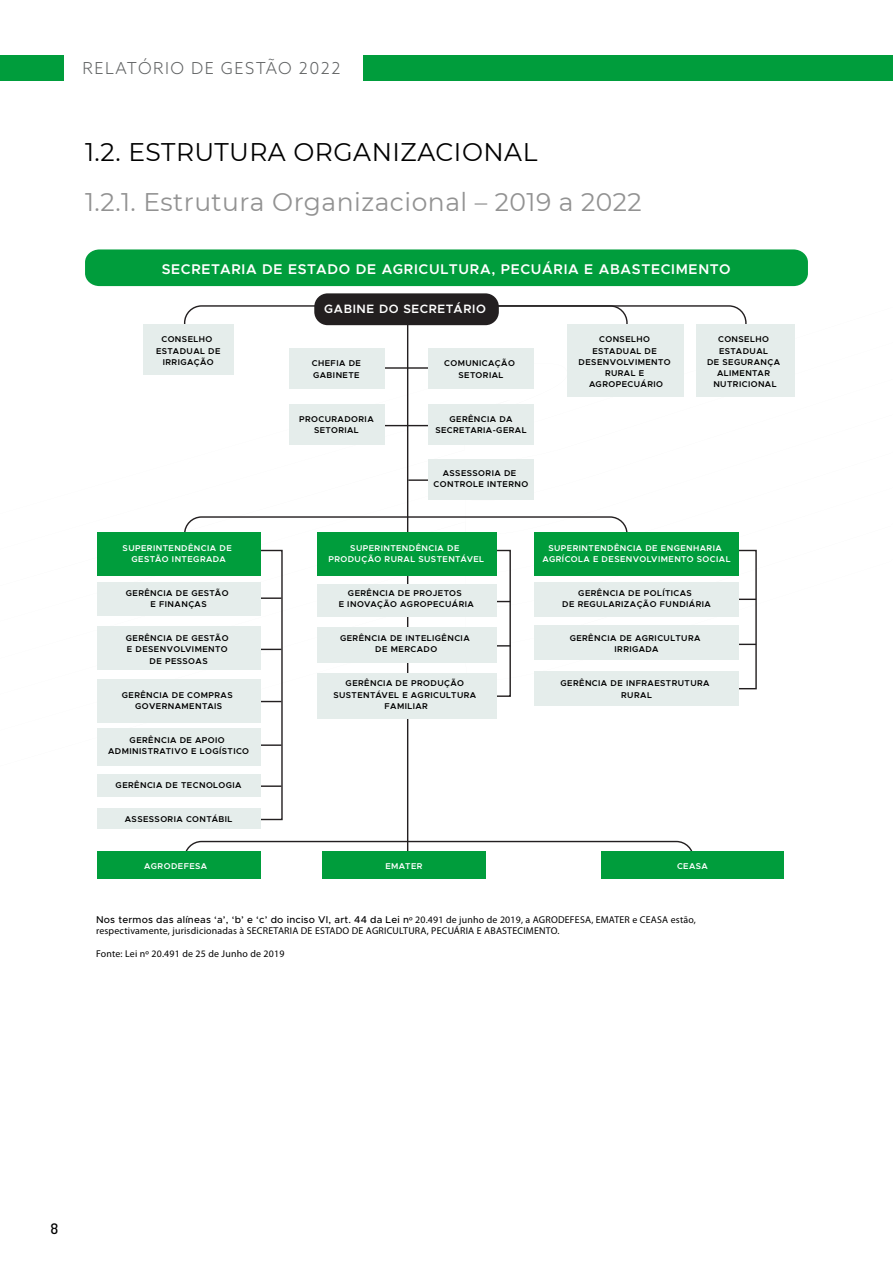
<style>
.page{position:relative;width:893px;height:1263px;background:#fff}
.page>*{position:absolute;margin:0;border:0;box-sizing:border-box;transform-origin:0 0}
.t1{font:25.5px "Montserrat";letter-spacing:.02em;color:#929292}
.t2{font:25.5px "Montserrat";letter-spacing:.02em;color:#000}
.t3{font:300 16.5px "Azo Sans";letter-spacing:.09em;color:#5f6162}
.t4{font:500 15px "Barlow";color:#000}
.t5{font:600 14.1px "Metropolis";letter-spacing:.05em;color:#fff}
.t6{font:600 12.15px "Metropolis";letter-spacing:.05em;color:#fff}
.t7{font:9.9px "Myriad Pro";letter-spacing:.02em;color:#000}
.t8{font:500 9.9px "Metropolis";letter-spacing:.02em;color:#000}
.t9{font:600 8.4px/11.2px "Metropolis";letter-spacing:.05em;color:#000;text-align:center}
.t10{font:600 8.4px/11.2px "Metropolis";letter-spacing:.05em;color:#fff;text-align:center}
.s1{font-family:"Myriad Pro";font-weight:400}
</style>
<div class="page">
<div style="left:364px;top:55px;width:529px;height:26px;background:#009d3c"></div>
<div style="left:0;top:55px;width:64px;height:26px;background:#009d3c"></div>
<svg style="left:466px;top:627px;width:289px;height:55px"></svg>
<svg style="left:97px;top:532px;width:368px;height:162px"></svg>
<div style="left:440px;top:550px;width:71px;height:147px;border:1px solid #231f20"></div>
<div style="left:686px;top:550px;width:71px;height:139px;border:1px solid #231f20"></div>
<hr style="left:446px;top:601px;width:64px;height:1px;background:#231f20">
<hr style="left:446px;top:645px;width:64px;height:1px;background:#231f20">
<hr style="left:692px;top:599px;width:64px;height:1px;background:#231f20">
<hr style="left:692px;top:644px;width:64px;height:1px;background:#231f20">
<hr style="left:217px;top:597px;width:64px;height:2px;background:#231f20">
<hr style="left:217px;top:649px;width:64px;height:1px;background:#231f20">
<hr style="left:217px;top:701px;width:64px;height:1px;background:#231f20">
<hr style="left:217px;top:744px;width:64px;height:2px;background:#231f20">
<hr style="left:217px;top:785px;width:64px;height:2px;background:#231f20">
<hr style="left:407px;top:319px;width:1px;height:548px;background:#231f20">
<svg style="left:184px;top:516px;width:444px;height:51px"></svg>
<hr style="left:328px;top:367px;width:159px;height:2px;background:#231f20">
<hr style="left:328px;top:425px;width:159px;height:1px;background:#231f20">
<hr style="left:408px;top:479px;width:79px;height:2px;background:#231f20">
<div style="left:317px;top:532px;width:179px;height:43px;background:#009d3c"></div>
<div style="left:98px;top:532px;width:163px;height:43px;background:#009d3c"></div>
<div style="left:534px;top:532px;width:205px;height:43px;background:#009d3c"></div>
<div style="left:317px;top:585px;width:179px;height:32px;background:#e5edeb"></div>
<div style="left:98px;top:582px;width:163px;height:34px;background:#e5edeb"></div>
<div style="left:534px;top:582px;width:205px;height:34px;background:#e5edeb"></div>
<div style="left:317px;top:627px;width:179px;height:35px;background:#e5edeb"></div>
<div style="left:98px;top:626px;width:163px;height:43px;background:#e5edeb"></div>
<div style="left:534px;top:625px;width:205px;height:34px;background:#e5edeb"></div>
<div style="left:317px;top:674px;width:179px;height:45px;background:#e5edeb"></div>
<div style="left:98px;top:679px;width:163px;height:43px;background:#e5edeb"></div>
<div style="left:98px;top:728px;width:163px;height:38px;background:#e5edeb"></div>
<div style="left:98px;top:774px;width:163px;height:23px;background:#e5edeb"></div>
<div style="left:98px;top:808px;width:163px;height:21px;background:#e5edeb"></div>
<div style="left:534px;top:671px;width:205px;height:34px;background:#e5edeb"></div>
<div style="left:143px;top:324px;width:90px;height:51px;background:#e5edeb"></div>
<div style="left:567px;top:324px;width:117px;height:73px;background:#e5edeb"></div>
<div style="left:289px;top:349px;width:95px;height:40px;background:#e5edeb"></div>
<div style="left:289px;top:404px;width:95px;height:41px;background:#e5edeb"></div>
<div style="left:428px;top:349px;width:106px;height:40px;background:#e5edeb"></div>
<div style="left:428px;top:404px;width:106px;height:41px;background:#e5edeb"></div>
<div style="left:428px;top:459px;width:106px;height:40px;background:#e5edeb"></div>
<div style="left:85px;top:249px;width:723px;height:37px;background:#009d3c"></div>
<svg style="left:185px;top:840px;width:508px;height:32px"></svg>
<div style="left:323px;top:851px;width:163px;height:27px;background:#009d3c"></div>
<div style="left:98px;top:851px;width:163px;height:27px;background:#009d3c"></div>
<div style="left:601px;top:851px;width:183px;height:27px;background:#009d3c"></div>
<svg style="left:183px;top:305px;width:564px;height:51px"></svg>
<div style="left:697px;top:324px;width:98px;height:73px;background:#e5edeb"></div>
<div style="left:314px;top:293px;width:185px;height:32px;background:#231f20;border-radius:13px"></div>
<h2 class="t3" style="left:82px;top:57px;width:260px">RELATÓRIO DE GESTÃO 2022</h2>
<h1 class="t2" style="left:85px;top:134px;width:454px">1.2. ESTRUTURA ORGANIZACIONAL</h1>
<h1 class="t1" style="left:85px;top:184px;width:558px">1.2.1. Estrutura Organizacional – 2019 a 2022</h1>
<h3 class="t5" style="left:162px;top:260px;width:570px">SECRETARIA DE ESTADO DE AGRICULTURA, PECUÁRIA E ABASTECIMENTO</h3>
<h3 class="t6" style="left:324px;top:301px;width:163px">GABINE DO SECRETÁRIO</h3>
<p class="t9" style="left:156px;top:334px;width:66px">CONSELHO<br>ESTADUAL DE<br>IRRIGAÇÃO</p>
<p class="t9" style="left:579px;top:334px;width:94px">CONSELHO<br>ESTADUAL DE<br>DESENVOLVIMENTO<br>RURAL E<br>AGROPECUÁRIO</p>
<p class="t9" style="left:707px;top:334px;width:75px">CONSELHO<br>ESTADUAL<br>DE SEGURANÇA<br>ALIMENTAR<br>NUTRICIONAL</p>
<p class="t9" style="left:312px;top:358px;width:51px;text-align:left">CHEFIA DE<br>GABINETE</p>
<p class="t9" style="left:444px;top:358px;width:72px">COMUNICAÇÃO<br>SETORIAL</p>
<p class="t9" style="left:299px;top:413px;width:76px">PROCURADORIA<br>SETORIAL</p>
<p class="t9" style="left:435px;top:413px;width:93px">GERÊNCIA DA<br>SECRETARIA-GERAL</p>
<p class="t9" style="left:434px;top:467px;width:96px">ASSESSORIA DE<br>CONTROLE INTERNO</p>
<p class="t10" style="left:123px;top:542px;width:111px">SUPERINTENDÊNCIA DE<br>GESTÃO INTEGRADA</p>
<p class="t9" style="left:126px;top:587px;width:104px">GERÊNCIA DE GESTÃO<br>E FINANÇAS</p>
<p class="t9" style="left:126px;top:632px;width:104px">GERÊNCIA DE GESTÃO<br>E DESENVOLVIMENTO<br>DE PESSOAS</p>
<p class="t9" style="left:122px;top:689px;width:112px">GERÊNCIA DE COMPRAS<br>GOVERNAMENTAIS</p>
<p class="t9" style="left:108px;top:734px;width:142px">GERÊNCIA DE APOIO<br>ADMINISTRATIVO E LOGÍSTICO</p>
<p class="t9" style="left:116px;top:779px;width:128px">GERÊNCIA DE TECNOLOGIA</p>
<p class="t9" style="left:125px;top:813px;width:109px">ASSESSORIA CONTÁBIL</p>
<p class="t10" style="left:328px;top:542px;width:157px">SUPERINTENDÊNCIA DE<br>PRODUÇÃO RURAL SUSTENTÁVEL</p>
<p class="t9" style="left:339px;top:587px;width:137px">GERÊNCIA DE PROJETOS<br>E INOVAÇÃO AGROPECUÁRIA</p>
<p class="t9" style="left:340px;top:632px;width:131px">GERÊNCIA DE INTELIGÊNCIA<br>DE MERCADO</p>
<p class="t9" style="left:333px;top:678px;width:144px">GERÊNCIA DE PRODUÇÃO<br>SUSTENTÁVEL E AGRICULTURA<br>FAMILIAR</p>
<p class="t10" style="left:542px;top:542px;width:190px">SUPERINTENDÊNCIA DE ENGENHARIA<br>AGRÍCOLA E DESENVOLVIMENTO SOCIAL</p>
<p class="t9" style="left:562px;top:587px;width:150px">GERÊNCIA DE POLÍTICAS<br>DE REGULARIZAÇÃO FUNDIÁRIA</p>
<p class="t9" style="left:570px;top:632px;width:132px">GERÊNCIA DE AGRICULTURA<br>IRRIGADA</p>
<p class="t9" style="left:561px;top:678px;width:151px">GERÊNCIA DE INFRAESTRUTURA<br>RURAL</p>
<p class="t10" style="left:144px;top:861px;width:65px">AGRODEFESA</p>
<p class="t10" style="left:385px;top:861px;width:39px">EMATER</p>
<p class="t10" style="left:677px;top:861px;width:32px">CEASA</p>
<p class="t8" style="left:96px;top:913px;width:601px">Nos termos das alíneas ‘a’, ‘b’ e ‘c’ do inciso VI, art. 44 da Lei n<span class="s1">º 20.491 de junho de 2019, a AGRODEFESA, EMATER e CEASA estão,</span></p>
<p class="t7" style="left:96px;top:925px;width:465px">respectivamente, jurisdicionadas à SECRETARIA DE ESTADO DE AGRICULTURA, PECUÁRIA E ABASTECIMENTO.</p>
<p class="t7" style="left:96px;top:947px;width:190px">Fonte: Lei nº 20.491 de 25 de Junho de 2019</p>
<h3 class="t4" style="left:51px;top:1220px;width:9px">8</h3>
</div>
